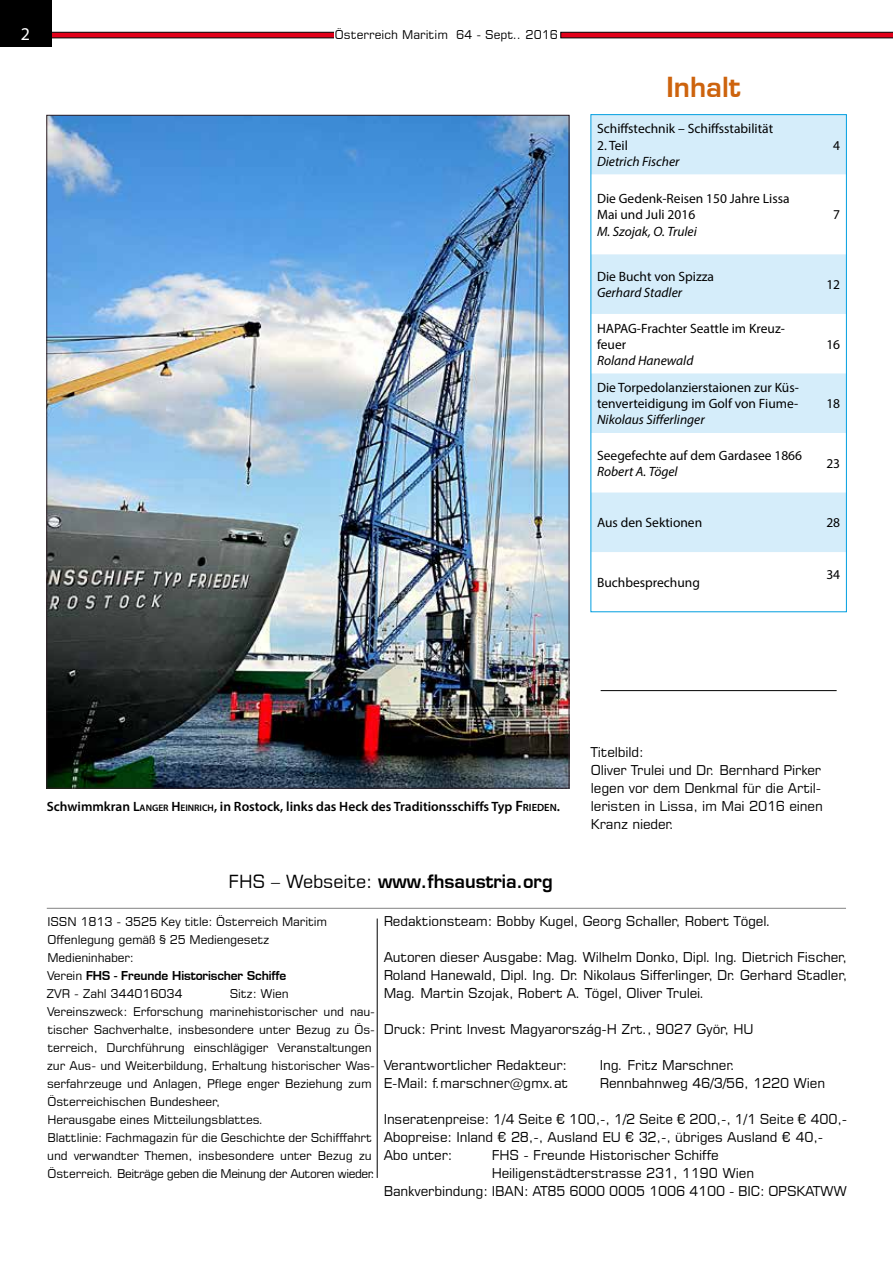
<style>
.page{position:relative;width:893px;height:1263px;background:#fff}
.page>*{position:absolute;margin:0;border:0;box-sizing:border-box;transform-origin:0 0}
.t1{font:27px "Square 721 Dm Normal";color:#cd630d}
.t2{font:18px "Square 721 Dm Normal";color:#000}
.t3{font:18px "Myriad Pro";color:#fff}
.t4{font:13.5px/18px "Square 721 BT";letter-spacing:-.01em;color:#000}
.t5{font:13.5px/16.2px "Myriad Pro";color:#000}
.t6{font:italic 13.5px "Myriad Pro";color:#000}
.t7{font:600 13.5px "Myriad Pro";color:#000}
.t8{font:12px/18px "Square 721 BT";letter-spacing:-.01em;color:#000}
.t9{font:12px "Square 721 Dm Normal";letter-spacing:-.01em;color:#000}
.s1{font-style:inherit}
.s2{font-size:9.45px}
.s3{font-size:15px}
.s4{font-size:10.5px}
.s5{font-family:"Square 721 BT"}
</style>
<div class="page">
<svg style="left:51px;top:32px;width:283px;height:6px;background:#ad0417"></svg>
<div style="left:0;top:0;width:51px;height:47px;background:#000"></div>
<svg style="left:560px;top:32px;width:333px;height:6px;background:#ad0417"></svg>
<svg style="left:593px;top:116px;width:252px;height:436px;fill:#d5edfa"></svg>
<div style="left:591px;top:114px;width:256px;height:498px;border:1px solid #009ee0"></div>
<hr style="left:47px;top:908px;width:799px;height:1px;background:#000">
<hr style="left:377px;top:918px;width:1px;height:260px;background:#000">
<hr style="left:601px;top:690px;width:236px;height:1px;background:#000">
<img style="left:49px;top:117px;width:518px;height:669px">
<h2 class="t3" style="left:21px;top:23px;width:11px">2</h2>
<p class="t8" style="left:335px;top:25px;width:225px">Österreich Maritim 64 - Sept.. 2016</p>
<h1 class="t1" style="left:666px;top:70px;width:75px">Inhalt</h1>
<p class="t5" style="left:597px;top:121px;width:178px">Schiffstechnik – Schiffsstabilität</p>
<p class="t5" style="left:597px;top:137px;width:32px">2. Teil</p>
<p class="t6" style="left:597px;top:153px;width:84px">Dietrich Fischer</p>
<p class="t5" style="left:597px;top:190px;width:194px">Die Gedenk-Reisen 150 Jahre Lissa<br>Mai und Juli 2016</p>
<p class="t6" style="left:597px;top:223px;width:101px">M. Szojak, O. Trulei</p>
<p class="t5" style="left:597px;top:268px;width:119px">Die Bucht von Spizza</p>
<p class="t6" style="left:597px;top:284px;width:87px">Gerhard Stadler</p>
<p class="t5" style="left:597px;top:320px;width:189px">HAPAG-Frachter Seattle im Kreuz&shy;feuer</p>
<p class="t6" style="left:597px;top:352px;width:98px">Roland Hanewald</p>
<p class="t5" style="left:597px;top:379px;width:203px">Die Torpedolanzierstaionen zur Küs&shy;tenverteidigung im Golf von Fiume-</p>
<p class="t6" style="left:597px;top:412px;width:109px">Nikolaus Sifferlinger</p>
<p class="t5" style="left:597px;top:447px;width:207px">Seegefechte auf dem Gardasee 1866</p>
<p class="t6" style="left:597px;top:463px;width:82px">Robert A. Tögel</p>
<p class="t5" style="left:833px;top:137px;width:8px">4</p>
<p class="t5" style="left:833px;top:207px;width:8px">7</p>
<p class="t5" style="left:826px;top:276px;width:15px">12</p>
<p class="t5" style="left:826px;top:336px;width:15px">16</p>
<p class="t5" style="left:826px;top:395px;width:15px">18</p>
<p class="t5" style="left:826px;top:455px;width:15px">23</p>
<p class="t5" style="left:597px;top:514px;width:107px">Aus den Sektionen</p>
<p class="t5" style="left:826px;top:514px;width:15px">28</p>
<p class="t5" style="left:597px;top:574px;width:104px">Buchbesprechung</p>
<p class="t5" style="left:826px;top:566px;width:15px">34</p>
<p class="t7" style="left:47px;top:798px;width:515px">Schwimmkran <span class="s1">L</span><span class="s2">ANGER</span> <span class="s1">H</span><span class="s2">EINRICH</span>, in Rostock, links das Heck des Traditionsschiffs Typ <span class="s3">F</span><span class="s4">RIEDEN</span>.</p>
<p class="t4" style="left:591px;top:743px;width:233px">Titelbild:<br>Oliver Trulei und Dr. Bernhard Pirker legen vor dem Denkmal für die Artil&shy;leristen in Lissa, im Mai 2016 einen<br>Kranz nieder.</p>
<h2 class="t2" style="left:229px;top:870px;width:326px"><span class="s5">FHS – Webseite:</span> www.fhsaustria.org</h2>
<p class="t8" style="left:48px;top:913px;width:281px">ISSN 1813 - 3525 Key title: Österreich Maritim<br>Offenlegung gemäß § 25 Mediengesetz<br>Medieninhaber:</p>
<p class="t9" style="left:47px;top:968px;width:241px"><span class="s5">Verein</span> FHS - Freunde Historischer Schiffe</p>
<p class="t8" style="left:47px;top:985px;width:138px">ZVR - Zahl 344016034</p>
<p class="t4" style="left:384px;top:912px;width:389px">Redaktionsteam: Bobby Kugel, Georg Schaller, Robert Tögel.</p>
<p class="t4" style="left:384px;top:948px;width:465px;text-align:justify">Autoren dieser Ausgabe: Mag. Wilhelm Donko, Dipl. Ing. Dietrich Fischer, Roland Hanewald, Dipl. Ing. Dr. Nikolaus Sifferlinger, Dr. Gerhard Stadler, Mag. Martin Szojak, Robert A. Tögel, Oliver Trulei.</p>
<p class="t4" style="left:384px;top:1020px;width:371px">Druck: Print Invest Magyarország-H Zrt., 9027 Györ, HU</p>
<p class="t4" style="left:384px;top:1056px;width:185px">Verantwortlicher Redakteur:</p>
<p class="t4" style="left:600px;top:1056px;width:137px">Ing. Fritz Marschner.</p>
<p class="t4" style="left:384px;top:1074px;width:186px">E-Mail: f.marschner@gmx.at</p>
<p class="t4" style="left:600px;top:1074px;width:227px">Rennbahnweg 46/3/56, 1220 Wien</p>
<p class="t4" style="left:384px;top:1110px;width:465px">Inseratenpreise: 1/4 Seite € 100,-, 1/2 Seite € 200,-, 1/1 Seite € 400,-<br>Abopreise: Inland € 28,-, Ausland EU € 32,-, übriges Ausland € 40,-<br>Abo unter:</p>
<p class="t8" style="left:47px;top:985px;width:330px;text-indent:183px">Sitz: Wien<br>Vereinszweck: Erforschung marinehistorischer und nau&shy;tischer Sachverhalte, insbesondere unter Bezug zu Ös&shy;terreich, Durchführung einschlägiger Veranstaltungen zur Aus- und Weiterbildung, Erhaltung historischer Was&shy;serfahrzeuge und Anlagen, Pflege enger Beziehung zum Österreichischen Bundesheer,<br>Herausgabe eines Mitteilungsblattes.<br>Blattlinie: Fachmagazin für die Geschichte der Schifffahrt und verwandter Themen, insbesondere unter Bezug zu Österreich. Beiträge geben die Meinung der Autoren wieder.</p>
<p class="t4" style="left:492px;top:1146px;width:229px">FHS - Freunde Historischer Schiffe</p>
<p class="t4" style="left:492px;top:1164px;width:264px">Heiligenstädterstrasse 231, 1190 Wien</p>
<p class="t4" style="left:384px;top:1182px;width:465px">Bankverbindung: IBAN: AT85 6000 0005 1006 4100 - BIC: OPSKATWW</p>
</div>
